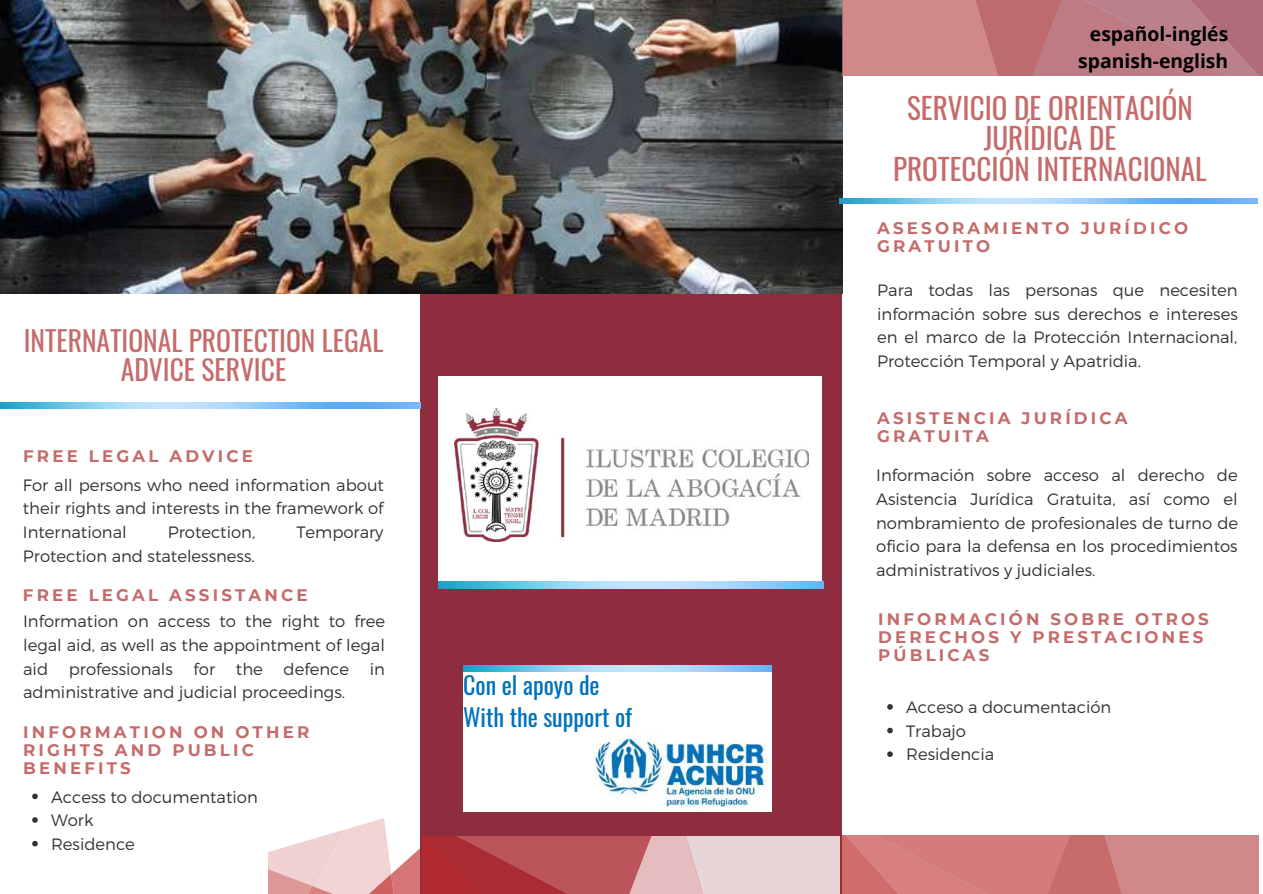
<style>
.page{position:relative;width:1263px;height:894px;background:#fff}
.page>*{position:absolute;margin:0;border:0;box-sizing:border-box;transform-origin:0 0}
.t1{font:29.1px/30.3px "Oswald";color:#c56b6b;text-align:center}
.t2{font:27.6px/29.2px "Oswald";color:#c56b6b;text-align:center}
.t3{font:24px/32.5px "Oswald";color:#0072bc}
.t4{font:700 19.35px/26.8px "Open Sans";color:#000;text-align:right}
.t5{font:700 16.65px/18px "Montserrat";letter-spacing:.19em;color:#c56b6b}
.t6{font:300 16.5px/23.5px "Montserrat";color:#333;text-align:justify}
</style>
<div class="page">
<div style="left:420px;top:293px;width:421px;height:600px;background:#8e2d3e"></div>
<div style="left:463px;top:665px;width:309px;height:146px;background:#fff"></div>
<img style="left:0;top:0;width:842px;height:293px">
<svg style="left:842px;top:0;width:420px;height:76px;background:#c17c82"></svg>
<svg style="left:269px;top:773px;width:989px;height:120px"></svg>
<div style="left:438px;top:376px;width:383px;height:212px;background:#fff"></div>
<img style="left:840px;top:198px;width:417px;height:6px">
<img style="left:439px;top:581px;width:384px;height:7px">
<img style="left:463px;top:665px;width:308px;height:6px">
<img style="left:594px;top:731px;width:177px;height:80px">
<img style="left:0;top:402px;width:421px;height:6px">
<svg style="left:887px;top:704px;width:6px;height:5px"></svg>
<svg style="left:887px;top:727px;width:6px;height:6px"></svg>
<svg style="left:887px;top:751px;width:6px;height:5px"></svg>
<svg style="left:32px;top:793px;width:6px;height:6px"></svg>
<svg style="left:32px;top:817px;width:6px;height:5px"></svg>
<svg style="left:32px;top:840px;width:6px;height:6px"></svg>
<img style="left:455px;top:408px;width:353px;height:133px">
<h2 class="t2" style="left:24px;top:325px;width:361px">INTERNATIONAL PROTECTION LEGAL<br>ADVICE SERVICE</h2>
<p class="t5" style="left:23px;top:447px;width:231px">FREE LEGAL ADVICE</p>
<p class="t6" style="left:23px;top:472px;width:363px">For all persons who need information about their rights and interests in the framework of International</p>
<p class="t6" style="left:168px;top:519px;width:89px">Protection,</p>
<p class="t6" style="left:296px;top:519px;width:89px">Temporary</p>
<p class="t6" style="left:23px;top:543px;width:233px">Protection and statelessness.</p>
<p class="t5" style="left:23px;top:586px;width:286px">FREE LEGAL ASSISTANCE</p>
<p class="t6" style="left:23px;top:608px;width:364px">Information on access to the right to free legal aid, as well as the appointment of legal aid</p>
<p class="t6" style="left:69px;top:656px;width:106px">professionals</p>
<p class="t6" style="left:194px;top:656px;width:23px">for</p>
<p class="t6" style="left:236px;top:656px;width:28px">the</p>
<p class="t6" style="left:284px;top:656px;width:67px">defence</p>
<p class="t6" style="left:370px;top:656px;width:17px">in</p>
<p class="t6" style="left:23px;top:679px;width:323px">administrative and judicial proceedings.</p>
<p class="t5" style="left:23px;top:722px;width:288px">INFORMATION ON OTHER<br>RIGHTS AND PUBLIC<br>BENEFITS</p>
<p class="t6" style="left:51px;top:783px;width:208px;text-align:left">Access to documentation<br>Work<br>Residence</p>
<h3 class="t3" style="left:463px;top:667px;width:170px">Con el apoyo de<br>With the support of</h3>
<p class="t4" style="left:1078px;top:20px;width:152px">español-inglés spanish-english</p>
<h1 class="t1" style="left:893px;top:92px;width:315px">SERVICIO DE ORIENTACIÓN<br>JURÍDICA DE<br>PROTECCIÓN INTERNACIONAL</h1>
<p class="t5" style="left:877px;top:219px;width:312px">ASESORAMIENTO JURÍDICO<br>GRATUITO</p>
<p class="t6" style="left:877px;top:277px;width:362px">Para todas las personas que necesiten información sobre sus derechos e intereses en el marco de la Protección Internacional, Protección Temporal y Apatridia.</p>
<p class="t5" style="left:877px;top:409px;width:252px">ASISTENCIA JURÍDICA<br>GRATUITA</p>
<p class="t6" style="left:876px;top:462px;width:364px">Información sobre acceso al derecho de Asistencia Jurídica Gratuita, así como el nombramiento de profesionales de turno de oficio para la defensa en los procedimientos administrativos y judiciales.</p>
<p class="t5" style="left:878px;top:610px;width:332px">INFORMACIÓN SOBRE OTROS<br>DERECHOS Y PRESTACIONES<br>PÚBLICAS</p>
<p class="t6" style="left:906px;top:694px;width:207px;text-align:left">Acceso a documentación<br>Trabajo<br>Residencia</p>
</div>
